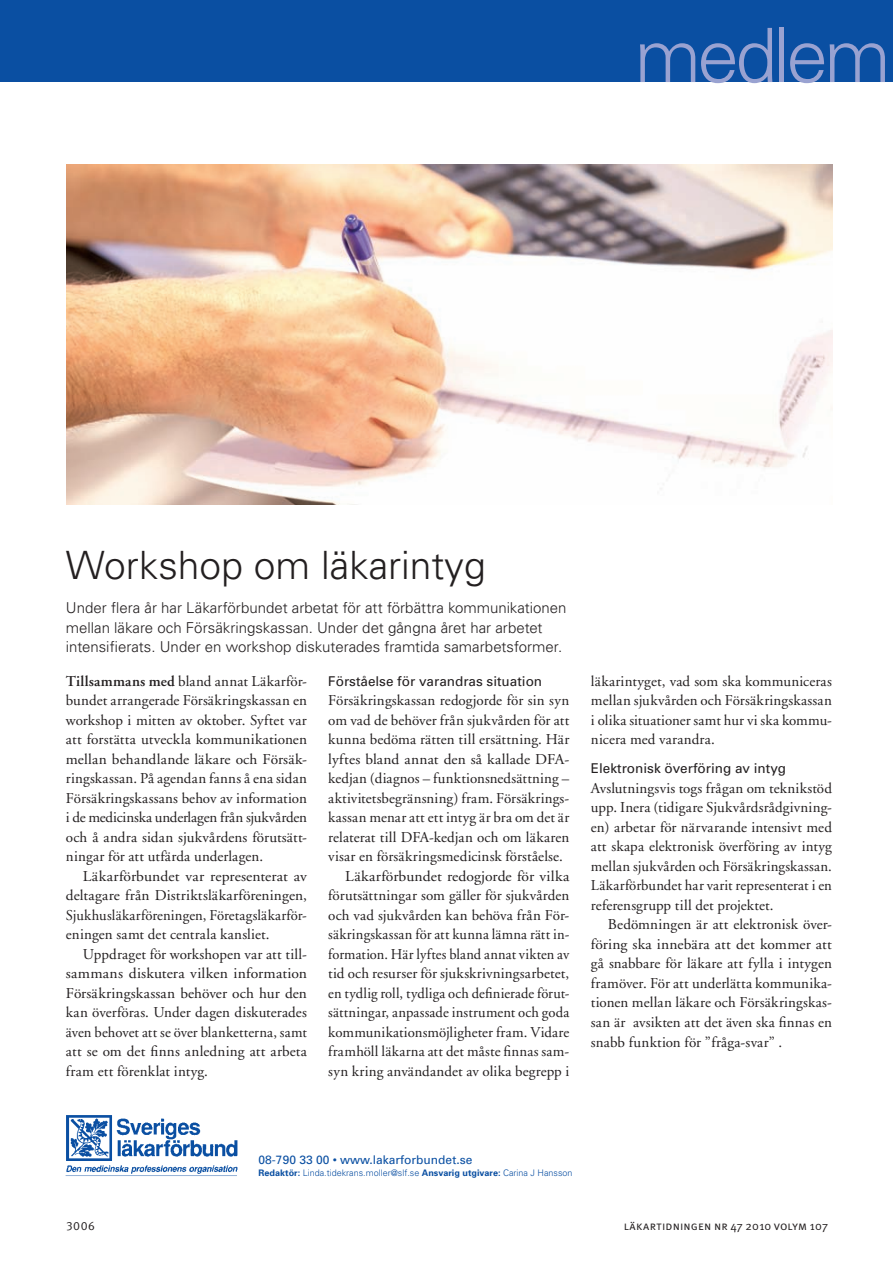
<style>
.page{position:relative;width:893px;height:1263px;background:#fff}
.page>*{position:absolute;margin:0;border:0;box-sizing:border-box;transform-origin:0 0}
.t1{font:300 75px "Univers";letter-spacing:-.05em;color:#99a2d1}
.t2{font:300 39px "Univers";color:#231f20}
.t3{font:15px/19.5px "Adobe Garamond";letter-spacing:.01em;color:#231f20;text-align:justify}
.t4{font:300 15px/19.5px "Univers";color:#231f20}
.t5{font:15px/19.5px "Adobe Garamond";letter-spacing:.01em;color:#231f20;text-align:justify;scale:1.04 1}
.t6{font:15px "Adobe Garamond";letter-spacing:.01em;color:#231f20;scale:.96 1}
.t7{font:13.5px "Univers";color:#231f20}
.t8{font:12px "Univers";color:#0a4fa2}
.t9{font:12px "Meta LT Normal Small Caps";letter-spacing:.015em;color:#231f20}
.t10{font:12px "Meta LT Normal Utilities";color:#231f20}
.t11{font:300 9px "Univers";color:#0a4fa2}
.s1{font-weight:600}
.s2{font-weight:700}
</style>
<div class="page">
<img style="left:67px;top:165px;width:765px;height:340px">
<div style="left:0;top:0;width:893px;height:82px;background:#0a4fa2"></div>
<img style="left:65px;top:1115px;width:173px;height:61px">
<h1 class="t1" style="left:634px;top:10px;width:258px">medlem</h1>
<h2 class="t2" style="left:66px;top:541px;width:421px">Workshop om läkarintyg</h2>
<p class="t4" style="left:66px;top:598px;width:502px">Under flera år har Läkarförbundet arbetat för att förbättra kommunikationen mellan läkare och Försäkringskassan. Under det gångna året har arbetet intensifierats. Under en workshop diskuterades framtida samarbetsformer.</p>
<p class="t3" style="left:66px;top:671px;width:242px"><span class="s1">Tillsammans med</span> bland annat Läkarför&shy;bundet arrangerade Försäkringskassan en workshop i mitten av oktober. Syftet var att forstätta utveckla kommunikationen mellan behandlande läkare och Försäk&shy;ringskassan. På agendan fanns å ena sidan Försäkringskassans behov av information i de medicinska underlagen från sjukvården och å andra sidan sjukvårdens förutsätt&shy;ningar för att utfärda underlagen.</p>
<p class="t5" style="left:66px;top:866px;width:233px;text-indent:17px">Läkarförbundet var representerat av deltagare från Distriktsläkarföreningen, Sjukhusläkarföreningen, Företagsläkarför&shy;eningen samt det centrala kansliet.</p>
<p class="t3" style="left:66px;top:944px;width:242px;text-indent:17px">Uppdraget för workshopen var att till&shy;sammans diskutera vilken information Försäkringskassan behöver och hur den kan överföras. Under dagen diskuterades även behovet att se över blanketterna, samt att se om det finns anledning att arbeta fram ett förenklat intyg.</p>
<p class="t7" style="left:328px;top:672px;width:215px">Förståelse för varandras situation</p>
<p class="t3" style="left:328px;top:691px;width:242px">Försäkringskassan redogjorde för sin syn</p>
<p class="t3" style="left:328px;top:710px;width:242px">om vad de behöver från sjukvården för att</p>
<p class="t3" style="left:328px;top:730px;width:242px">kunna bedöma rätten till ersättning. Här</p>
<p class="t3" style="left:328px;top:749px;width:242px">lyftes bland annat den så kallade DFA-</p>
<p class="t3" style="left:328px;top:769px;width:242px">kedjan (diagnos – funktionsnedsättning –</p>
<p class="t3" style="left:328px;top:788px;width:242px">aktivitetsbegränsning) fram. Försäkrings-</p>
<p class="t3" style="left:328px;top:808px;width:242px">kassan menar att ett intyg är bra om det är</p>
<p class="t3" style="left:328px;top:827px;width:242px">relaterat till DFA-kedjan och om läkaren</p>
<p class="t3" style="left:328px;top:847px;width:236px">visar en försäkringsmedicinsk förståelse.</p>
<p class="t5" style="left:345px;top:866px;width:217px">Läkarförbundet redogjorde för vilka</p>
<p class="t3" style="left:328px;top:886px;width:242px">förutsättningar som gäller för sjukvården</p>
<p class="t3" style="left:328px;top:905px;width:242px">och vad sjukvården kan behöva från För-</p>
<p class="t3" style="left:328px;top:925px;width:242px">säkringskassan för att kunna lämna rätt in-</p>
<p class="t6" style="left:328px;top:946px;width:252px">formation. Här lyftes bland annat vikten av</p>
<p class="t3" style="left:328px;top:964px;width:242px">tid och resurser för sjukskrivningsarbetet,</p>
<p class="t3" style="left:328px;top:983px;width:242px">en tydlig roll, tydliga och definierade förut-</p>
<p class="t3" style="left:328px;top:1003px;width:242px">sättningar, anpassade instrument och goda</p>
<p class="t3" style="left:328px;top:1022px;width:242px">kommunikationsmöjligheter fram. Vidare</p>
<p class="t3" style="left:328px;top:1042px;width:242px">framhöll läkarna att det måste finnas sam-</p>
<p class="t3" style="left:328px;top:1061px;width:242px">syn kring användandet av olika begrepp i</p>
<p class="t3" style="left:591px;top:671px;width:242px">läkarintyget, vad som ska kommuniceras mellan sjukvården och Försäkringskassan i olika situationer samt hur vi ska kommu&shy;nicera med varandra.</p>
<p class="t7" style="left:591px;top:760px;width:197px">Elektronisk överföring av intyg</p>
<p class="t3" style="left:591px;top:779px;width:242px">Avslutningsvis togs frågan om teknikstöd upp. Inera (tidigare Sjukvårdsrådgivning&shy;en) arbetar för närvarande intensivt med att skapa elektronisk överföring av intyg mellan sjukvården och Försäkringskassan.<br>Läkarförbundet har varit representerat i en referensgrupp till det projektet.</p>
<p class="t3" style="left:591px;top:915px;width:242px;text-indent:17px">Bedömningen är att elektronisk över&shy;föring ska innebära att det kommer att gå snabbare för läkare att fylla i intygen framöver. För att underlätta kommunika&shy;tionen mellan läkare och Försäkringskas&shy;san är avsikten att det även ska finnas en snabb funktion för ”fråga-svar” .</p>
<p class="t8" style="left:259px;top:1152px;width:215px">08-790 33 00 • www.lakarforbundet.se</p>
<p class="t11" style="left:259px;top:1167px;width:315px"><span class="s2">Redaktör:</span> Linda.tidekrans.moller@slf.se <span class="s2">Ansvarig utgivare:</span> Carina J Hansson</p>
<p class="t10" style="left:67px;top:1218px;width:30px">3006</p>
<p class="t9" style="left:623px;top:1219px;width:206px">läkartidningen nr 47 2010 volym 107</p>
</div>
